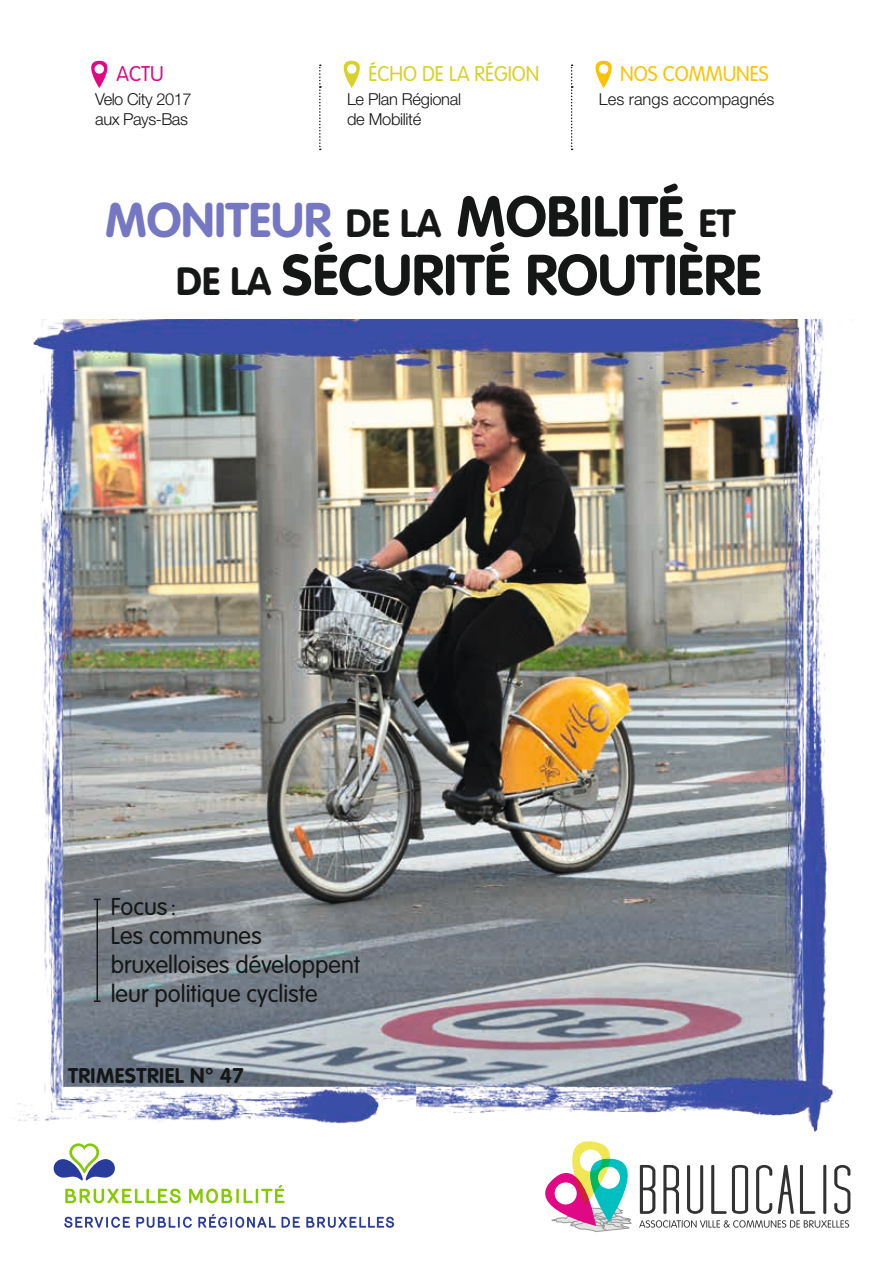
<style>
.page{position:relative;width:893px;height:1263px;background:#fff}
.page>*{position:absolute;margin:0;border:0;box-sizing:border-box;transform-origin:0 0}
.t1{font:700 56.55px "VAG Rounded";color:#151616}
.t2{font:700 48px "VAG Rounded";color:#7577c2}
.t3{font:300 24px/28.8px "VAG Rounded";color:#151616}
.t4{font:700 21px "VAG Rounded";letter-spacing:.02em;color:#151616}
.t5{font:300 21px "VAG Rounded";color:#d7d129}
.t6{font:300 21px "VAG Rounded";color:#fcc200}
.t7{font:300 21px "VAG Rounded";color:#e10886}
.t8{font:300 16.5px/19.8px "Helvetica Neue LT Pro";letter-spacing:-.02em;color:#151616}
.t9{font:300 16.5px "Helvetica Neue LT Pro";color:#151616}
.s1{font-size:38.85px;color:#151616}
.s2{font-size:56.55px;color:#151616}
.s3{font-size:38.85px}
</style>
<div class="page">
<img style="left:14px;top:320px;width:820px;height:812px">
<hr style="left:97px;top:899px;width:1px;height:102px;background:#151616">
<svg style="left:94px;top:1000px;width:7px;height:2px"></svg>
<svg style="left:54px;top:1143px;width:61px;height:37px"></svg>
<svg style="left:64px;top:1217px;width:66px;height:11px"></svg>
<svg style="left:136px;top:1217px;width:56px;height:11px"></svg>
<svg style="left:198px;top:1214px;width:102px;height:14px"></svg>
<svg style="left:306px;top:1217px;width:88px;height:11px"></svg>
<svg style="left:65px;top:1188px;width:116px;height:15px"></svg>
<svg style="left:189px;top:1188px;width:43px;height:15px"></svg>
<hr style="left:236px;top:1189px;width:3px;height:14px;background:#85c902">
<svg style="left:244px;top:1185px;width:41px;height:18px"></svg>
<svg style="left:91px;top:61px;width:17px;height:27px"></svg>
<svg style="left:343px;top:61px;width:17px;height:27px"></svg>
<svg style="left:595px;top:61px;width:17px;height:27px"></svg>
<svg style="left:545px;top:1141px;width:306px;height:91px"></svg>
<svg style="left:319px;top:65px;width:2px;height:85px"></svg>
<svg style="left:571px;top:65px;width:2px;height:85px"></svg>
<p class="t7" style="left:117px;top:62px;width:49px">ACTU</p>
<p class="t5" style="left:368px;top:62px;width:173px">ÉCHO DE LA RÉGION</p>
<p class="t6" style="left:620px;top:62px;width:150px">NOS COMMUNES</p>
<p class="t8" style="left:95px;top:89px;width:98px">Velo City 2017 aux Pays-Bas</p>
<p class="t8" style="left:347px;top:89px;width:115px">Le Plan Régional de Mobilité</p>
<p class="t9" style="left:599px;top:89px;width:177px">Les rangs accompagnés</p>
<h2 class="t2" style="left:105px;top:191px;width:632px">MONITEUR <span class="s1">DE LA</span> <span class="s2">MOBILITÉ</span> <span class="s1">ET</span></h2>
<h1 class="t1" style="left:176px;top:242px;width:587px"><span class="s3">DE LA</span> SÉCURITÉ ROUTIÈRE</h1>
<p class="t3" style="left:111px;top:892px;width:251px">Focus :<br>Les communes bruxelloises développent leur politique cycliste</p>
<p class="t4" style="left:68px;top:1063px;width:177px">TRIMESTRIEL N° 47</p>
</div>
